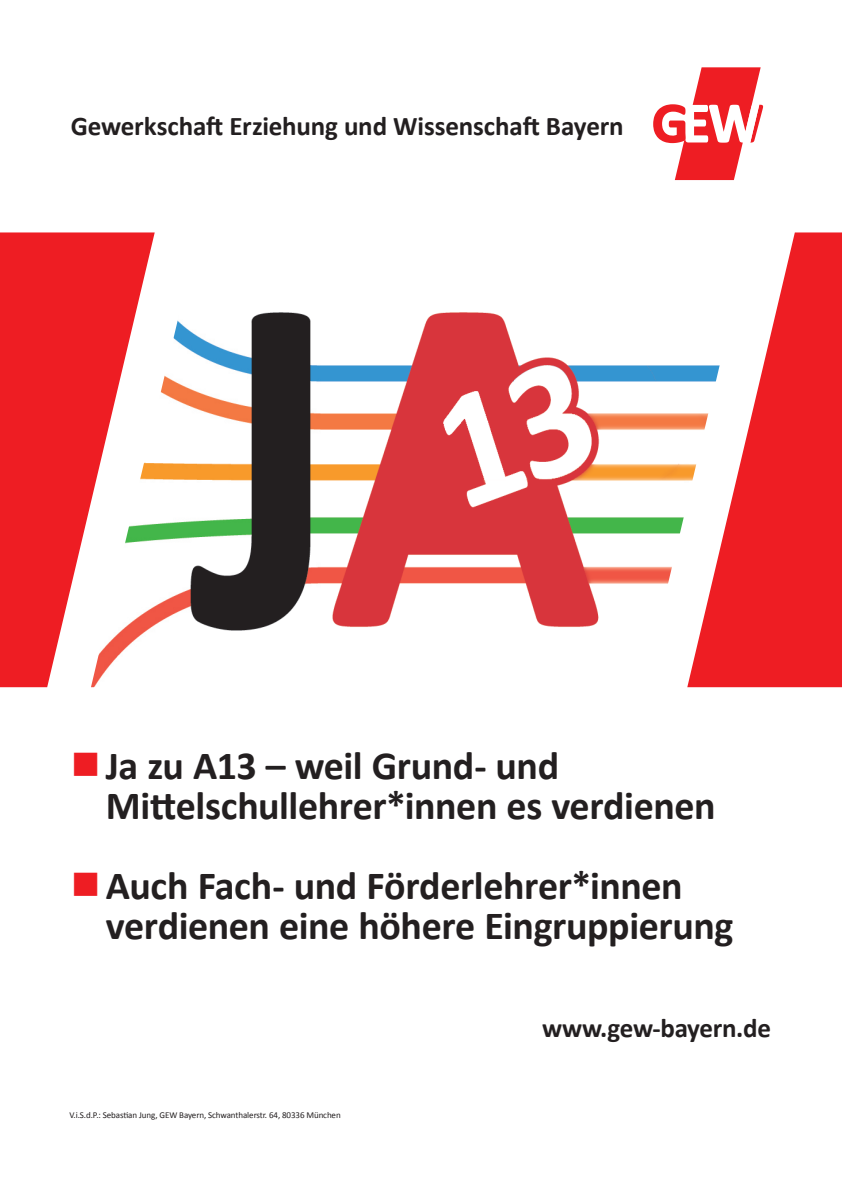
<style>
.page{position:relative;width:842px;height:1191px;background:#fff}
.page>*{position:absolute;margin:0;border:0;box-sizing:border-box;transform-origin:0 0}
.t1{font:700 40px/40px "Calibri";letter-spacing:-.01em;color:#231f20}
.t2{font:700 27px "Calibri";letter-spacing:-.005em;color:#231f20}
.t3{font:9px "Calibri";letter-spacing:-.01em;color:#231f20}
.s1{color:#ee1d23}
</style>
<div class="page">
<img style="left:155px;top:312px;width:532px;height:319px">
<svg style="left:0;top:232px;width:155px;height:455px;fill:#ee1d23"></svg>
<svg style="left:687px;top:232px;width:155px;height:455px;fill:#ee1d23"></svg>
<svg style="left:653px;top:67px;width:110px;height:113px"></svg>
<p class="t2" style="left:71px;top:109px;width:554px">Gewerkschaft Erziehung und Wissenschaft Bayern</p>
<p class="t1" style="left:106px;top:745px;width:611px;text-indent:-35px"><span class="s1">■</span>Ja zu A13 – weil Grund- und<br>Mittelschullehrer*innen es verdienen</p>
<p class="t1" style="left:106px;top:865px;width:629px;text-indent:-35px"><span class="s1">■</span>Auch Fach- und Förderlehrer*innen verdienen eine höhere Eingruppierung</p>
<p class="t3" style="left:69px;top:1109px;width:273px">V.i.S.d.P.: Sebastian Jung, GEW Bayern, Schwanthalerstr. 64, 80336 München</p>
<p class="t2" style="left:542px;top:1010px;width:231px">www.gew-bayern.de</p>
</div>
